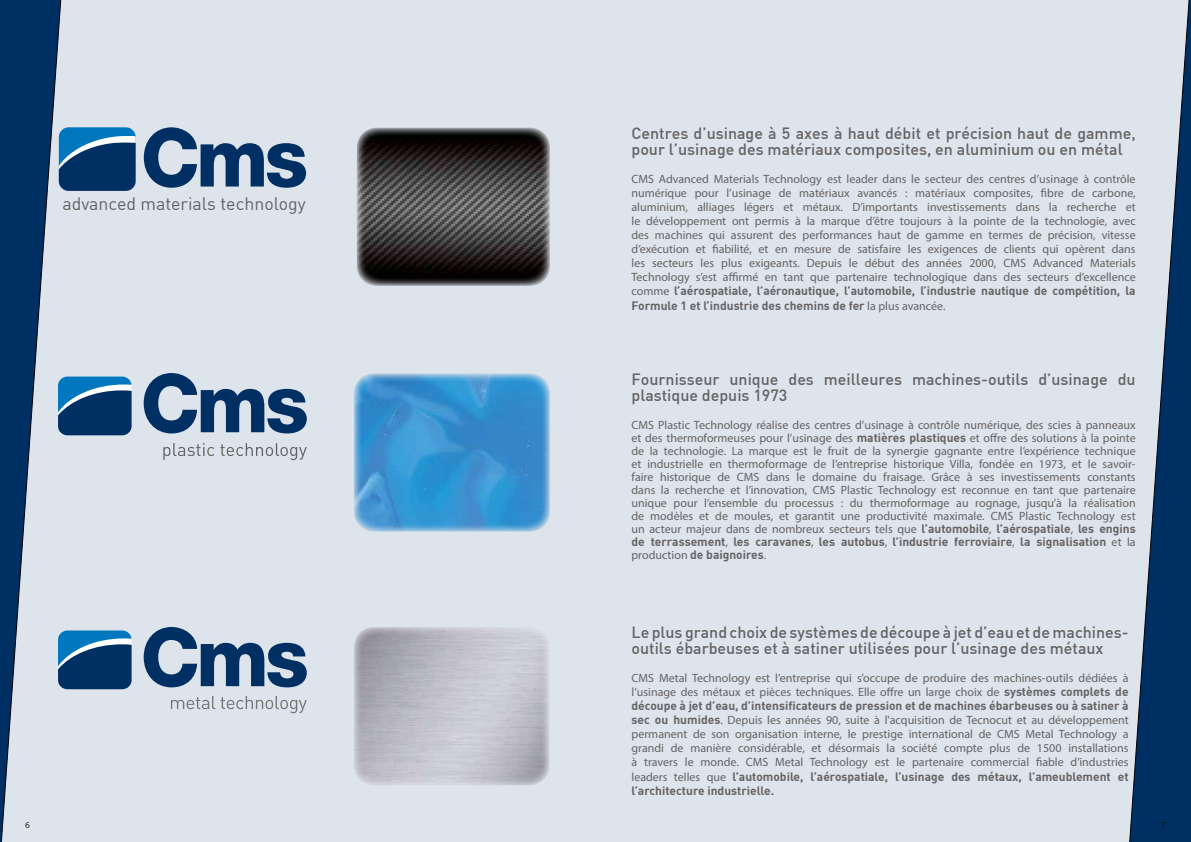
<style>
.page{position:relative;width:1191px;height:842px;background:#dee4eb}
.page>*{position:absolute;margin:0;border:0;box-sizing:border-box;transform-origin:0 0}
.t1{font:17.8px "DIN";color:#646363}
.t2{font:500 16px/16px "DIN";color:#646363}
.t3{font:12px/14px "Myriad Pro";color:#646363;text-align:justify}
.t4{font:700 12px/14.4px "DIN";color:#646363}
.t5{font:8px "Trade Gothic LT Std";color:#000}
.s1{font-family:"Myriad Pro";font-weight:400}
.s2{font-family:"DIN";font-weight:700}
</style>
<div class="page">
<svg style="left:62px;top:127px;width:244px;height:64px"></svg>
<svg style="left:144px;top:373px;width:163px;height:60px"></svg>
<svg style="left:163px;top:443px;width:144px;height:17px"></svg>
<svg style="left:62px;top:377px;width:70px;height:58px;background:#1a5587"></svg>
<svg style="left:144px;top:627px;width:163px;height:60px"></svg>
<svg style="left:62px;top:630px;width:70px;height:59px;background:#1b5688"></svg>
<svg style="left:171px;top:696px;width:136px;height:17px"></svg>
<img style="left:357px;top:128px;width:193px;height:158px">
<img style="left:354px;top:373px;width:196px;height:159px">
<img style="left:354px;top:627px;width:195px;height:158px">
<svg style="left:0;top:0;width:62px;height:842px"></svg>
<svg style="left:1129px;top:0;width:62px;height:842px"></svg>
<h1 class="t1" style="left:62px;top:192px;width:245px">advanced materials technology</h1>
<h2 class="t2" style="left:631px;top:124px;width:505px">Centres d’usinage à 5 axes à haut débit et précision haut de gamme, pour l’usinage des matériaux composites, en aluminium ou en métal</h2>
<p class="t3" style="left:631px;top:172px;width:506px">CMS Advanced Materials Technology est leader dans le secteur des centres d’usinage à contrôle numérique pour l’usinage de matériaux avancés : matériaux composites, fibre de carbone, aluminium, alliages légers et métaux. D’importants investissements dans la recherche et le développement ont permis à la marque d’être toujours à la pointe de la technologie, avec des machines qui assurent des performances haut de gamme en termes de précision, vitesse d’exécution et fiabilité, et en mesure de satisfaire les exigences de clients qui opèrent dans les secteurs les plus exigeants. Depuis le début des années 2000, CMS Advanced Materials Technology s’est affirmé en tant que partenaire technologique dans des secteurs d’excellence</p>
<p class="t4" style="left:631px;top:283px;width:506px"><span class="s1">comme</span> l’aérospatiale, l’aéronautique, l’automobile, l’industrie nautique de compétition, la<br>Formule 1 et l’industrie des chemins de fer <span class="s1">la plus avancée.</span></p>
<h2 class="t2" style="left:631px;top:370px;width:506px">Fournisseur unique des meilleures machines-outils d’usinage du plastique depuis 1973</h2>
<p class="t3" style="left:631px;top:418px;width:506px;line-height:13px">CMS Plastic Technology réalise des centres d’usinage à contrôle numérique, des scies à panneaux et des thermoformeuses pour l’usinage des <span class="s2">matières plastiques</span> et offre des solutions à la pointe de la technologie. La marque est le fruit de la synergie gagnante entre l’expérience technique et industrielle en thermoformage de l’entreprise historique Villa, fondée en 1973, et le savoir&shy;faire historique de CMS dans le domaine du fraisage. Grâce à ses investissements constants dans la recherche et l’innovation, CMS Plastic Technology est reconnue en tant que partenaire unique pour l’ensemble du processus : du thermoformage au rognage, jusqu’à la réalisation de modèles et de moules, et garantit une productivité maximale. CMS Plastic Technology est un acteur majeur dans de nombreux secteurs tels que <span class="s2">l’automobile</span>, <span class="s2">l’aérospatiale</span>, <span class="s2">les engins</span></p>
<p class="t4" style="left:631px;top:534px;width:505px;line-height:13px">de terrassement<span class="s1">,</span> les caravanes<span class="s1">,</span> les autobus<span class="s1">,</span> l’industrie ferroviaire<span class="s1">,</span> la signalisation <span class="s1">et la production</span> de baignoires<span class="s1">.</span></p>
<h2 class="t2" style="left:631px;top:624px;width:498px">Le plus grand choix de systèmes de découpe à jet d’eau et de machines&shy;outils ébarbeuses et à satiner utilisées pour l’usinage des métaux</h2>
<p class="t3" style="left:631px;top:671px;width:498px">CMS Metal Technology est l’entreprise qui s’occupe de produire des machines-outils dédiées à l’usinage des métaux et pièces techniques. Elle offre un large choix de <span class="s2">systèmes complets de</span></p>
<p class="t4" style="left:631px;top:698px;width:498px">découpe à jet d’eau, d’intensificateurs de pression et de machines ébarbeuses ou à satiner à</p>
<p class="t3" style="left:631px;top:713px;width:498px"><span class="s2">sec ou humides</span>. Depuis les années 90, suite à l'acquisition de Tecnocut et au développement permanent de son organisation interne, le prestige international de CMS Metal Technology a grandi de manière considérable, et désormais la société compte plus de 1500 installations à travers le monde. CMS Metal Technology est le partenaire commercial fiable d’industries</p>
<p class="t4" style="left:631px;top:769px;width:498px"><span class="s1">leaders telles que</span> l’automobile, l’aérospatiale, l’usinage des métaux, l’ameublement et l’architecture industrielle.</p>
<p class="t5" style="left:25px;top:820px;width:6px">6</p>
<p class="t5" style="left:1160px;top:820px;width:6px">7</p>
</div>
